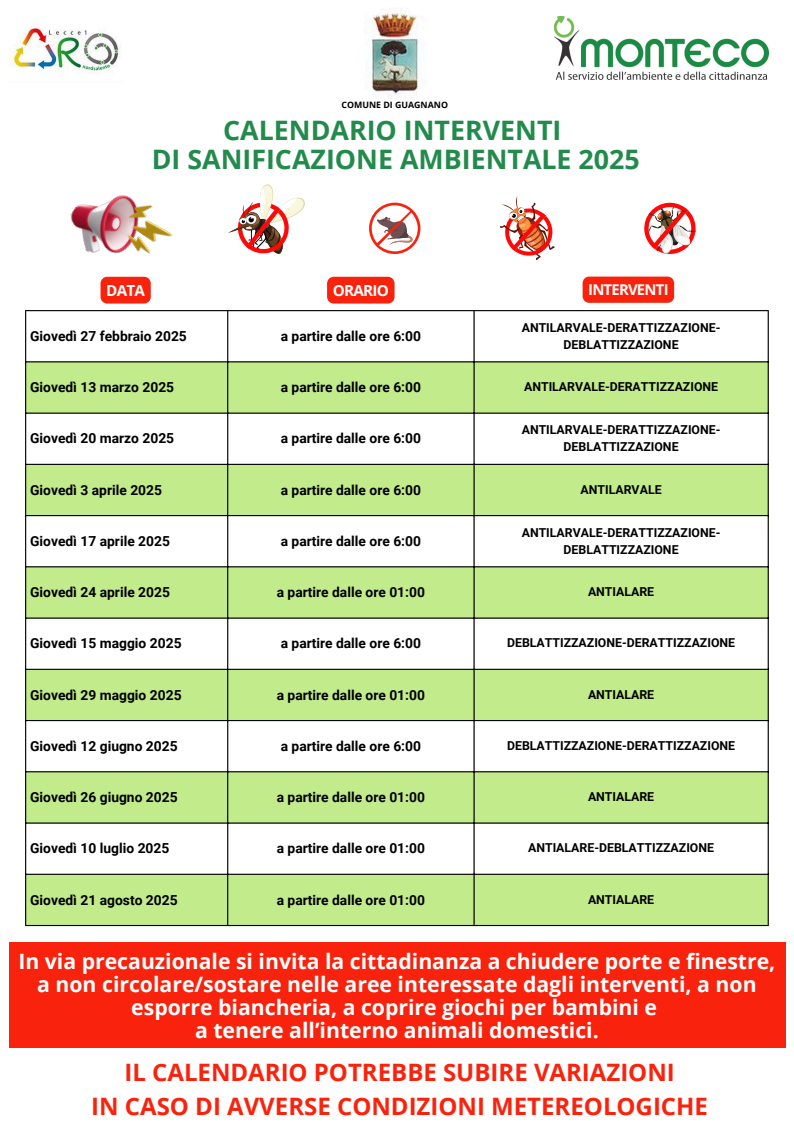
<style>
.page{position:relative;width:794px;height:1134px;background:#fff}
.page>*{position:absolute;margin:0;border:0;box-sizing:border-box;transform-origin:0 0}
.t1{font:700 26.8px/28.8px "Open Sans";color:#228b4b;text-align:center}
.t2{font:700 24px/33.6px "Open Sans";color:#f9230d;text-align:center}
.t3{font:700 21.2px/22.8px "Open Sans";color:#fff;text-align:center}
.t4{font:700 15.2px "Open Sans";letter-spacing:-.05em;color:#fff}
.t5{font:700 14.8px "Open Sans";letter-spacing:-.05em;color:#fff}
.t6{font:700 13.84px "Roboto";color:#000}
.t7{font:700 12.32px/17.1px "Roboto";color:#000;text-align:center}
.t8{font:700 8.8px "Open Sans";color:#000}
</style>
<div class="page">
<img style="left:70px;top:195px;width:103px;height:91px">
<svg style="left:228px;top:184px;width:77px;height:70px"></svg>
<svg style="left:369px;top:203px;width:51px;height:51px"></svg>
<svg style="left:500px;top:196px;width:54px;height:64px"></svg>
<svg style="left:644px;top:202px;width:52px;height:52px"></svg>
<svg style="left:26px;top:362px;width:741px;height:563px;fill:#c2eb8b"></svg>
<hr style="left:25px;top:311px;width:1px;height:614px;background:#000">
<hr style="left:227px;top:311px;width:1px;height:614px;background:#000">
<hr style="left:473px;top:311px;width:1px;height:614px;background:#000">
<hr style="left:767px;top:311px;width:2px;height:614px;background:#000">
<hr style="left:25px;top:310px;width:744px;height:1px;background:#000">
<hr style="left:25px;top:361px;width:744px;height:1px;background:#000">
<hr style="left:25px;top:413px;width:744px;height:1px;background:#000">
<hr style="left:25px;top:464px;width:744px;height:1px;background:#000">
<hr style="left:25px;top:515px;width:744px;height:1px;background:#000">
<hr style="left:25px;top:566px;width:744px;height:1px;background:#000">
<hr style="left:25px;top:618px;width:744px;height:1px;background:#000">
<hr style="left:25px;top:669px;width:744px;height:1px;background:#000">
<hr style="left:25px;top:720px;width:744px;height:1px;background:#000">
<hr style="left:25px;top:771px;width:744px;height:1px;background:#000">
<hr style="left:25px;top:822px;width:744px;height:2px;background:#000">
<hr style="left:25px;top:874px;width:744px;height:1px;background:#000">
<hr style="left:25px;top:925px;width:744px;height:1px;background:#000">
<div style="left:9px;top:943px;width:776px;height:105px;background:#f9230d"></div>
<img style="left:365px;top:10px;width:60px;height:87px">
<svg style="left:101px;top:277px;width:50px;height:27px"></svg>
<div style="left:327px;top:277px;width:67px;height:27px;background:#f9230d"></div>
<div style="left:582px;top:277px;width:92px;height:26px;background:#f9230d"></div>
<img style="left:10px;top:25px;width:111px;height:49px">
<img style="left:554px;top:17px;width:215px;height:62px">
<p class="t8" style="left:341px;top:99px;width:108px">COMUNE DI GUAGNANO</p>
<p class="t1" style="left:152px;top:115px;width:489px">CALENDARIO INTERVENTI<br>DI SANIFICAZIONE AMBIENTALE 2025</p>
<p class="t4" style="left:106px;top:280px;width:40px">DATA</p>
<p class="t4" style="left:333px;top:280px;width:58px">ORARIO</p>
<p class="t5" style="left:588px;top:280px;width:82px">INTERVENTI</p>
<p class="t6" style="left:30px;top:328px;width:158px">Giovedì 27 febbraio 2025</p>
<p class="t6" style="left:281px;top:328px;width:142px">a partire dalle ore 6:00</p>
<p class="t7" style="left:522px;top:319px;width:200px">ANTILARVALE-DERATTIZZAZIONE-<br>DEBLATTIZZAZIONE</p>
<h1 class="t6" style="left:30px;top:379px;width:146px">Giovedì 13 marzo 2025</h1>
<p class="t6" style="left:281px;top:379px;width:142px">a partire dalle ore 6:00</p>
<p class="t7" style="left:524px;top:378px;width:195px">ANTILARVALE-DERATTIZZAZIONE</p>
<p class="t6" style="left:30px;top:431px;width:146px">Giovedì 20 marzo 2025</p>
<p class="t6" style="left:281px;top:431px;width:142px">a partire dalle ore 6:00</p>
<p class="t7" style="left:522px;top:421px;width:200px">ANTILARVALE-DERATTIZZAZIONE-<br>DEBLATTIZZAZIONE</p>
<h4 class="t6" style="left:30px;top:482px;width:133px">Giovedì 3 aprile 2025</h4>
<h4 class="t6" style="left:281px;top:482px;width:142px">a partire dalle ore 6:00</h4>
<h4 class="t7" style="left:581px;top:481px;width:82px">ANTILARVALE</h4>
<p class="t6" style="left:30px;top:533px;width:141px">Giovedì 17 aprile 2025</p>
<p class="t6" style="left:281px;top:533px;width:142px">a partire dalle ore 6:00</p>
<p class="t7" style="left:522px;top:524px;width:200px">ANTILARVALE-DERATTIZZAZIONE-<br>DEBLATTIZZAZIONE</p>
<p class="t6" style="left:30px;top:584px;width:141px">Giovedì 24 aprile 2025</p>
<p class="t6" style="left:277px;top:584px;width:150px">a partire dalle ore 01:00</p>
<p class="t7" style="left:588px;top:583px;width:68px">ANTIALARE</p>
<p class="t6" style="left:30px;top:636px;width:153px">Giovedì 15 maggio 2025</p>
<p class="t6" style="left:281px;top:636px;width:142px">a partire dalle ore 6:00</p>
<p class="t7" style="left:507px;top:635px;width:230px">DEBLATTIZZAZIONE-DERATTIZZAZIONE</p>
<p class="t6" style="left:30px;top:687px;width:153px">Giovedì 29 maggio 2025</p>
<p class="t6" style="left:277px;top:687px;width:150px">a partire dalle ore 01:00</p>
<p class="t7" style="left:588px;top:686px;width:68px">ANTIALARE</p>
<p class="t6" style="left:30px;top:738px;width:149px">Giovedì 12 giugno 2025</p>
<p class="t6" style="left:281px;top:738px;width:142px">a partire dalle ore 6:00</p>
<p class="t7" style="left:507px;top:737px;width:230px">DEBLATTIZZAZIONE-DERATTIZZAZIONE</p>
<p class="t6" style="left:30px;top:789px;width:149px">Giovedì 26 giugno 2025</p>
<p class="t6" style="left:277px;top:789px;width:150px">a partire dalle ore 01:00</p>
<p class="t7" style="left:588px;top:788px;width:68px">ANTIALARE</p>
<p class="t6" style="left:30px;top:840px;width:141px">Giovedì 10 luglio 2025</p>
<p class="t6" style="left:277px;top:840px;width:150px">a partire dalle ore 01:00</p>
<p class="t7" style="left:528px;top:840px;width:187px">ANTIALARE-DEBLATTIZZAZIONE</p>
<p class="t6" style="left:30px;top:892px;width:149px">Giovedì 21 agosto 2025</p>
<p class="t6" style="left:277px;top:892px;width:150px">a partire dalle ore 01:00</p>
<p class="t7" style="left:588px;top:891px;width:68px">ANTIALARE</p>
<p class="t3" style="left:18px;top:950px;width:758px">In via precauzionale si invita la cittadinanza a chiudere porte e finestre, a non circolare/sostare nelle aree interessate dagli interventi, a non esporre biancheria, a coprire giochi per bambini e<br>a tenere all’interno animali domestici.</p>
<p class="t2" style="left:91px;top:1055px;width:618px">IL CALENDARIO POTREBBE SUBIRE VARIAZIONI<br>IN CASO DI AVVERSE CONDIZIONI METEREOLOGICHE</p>
</div>
